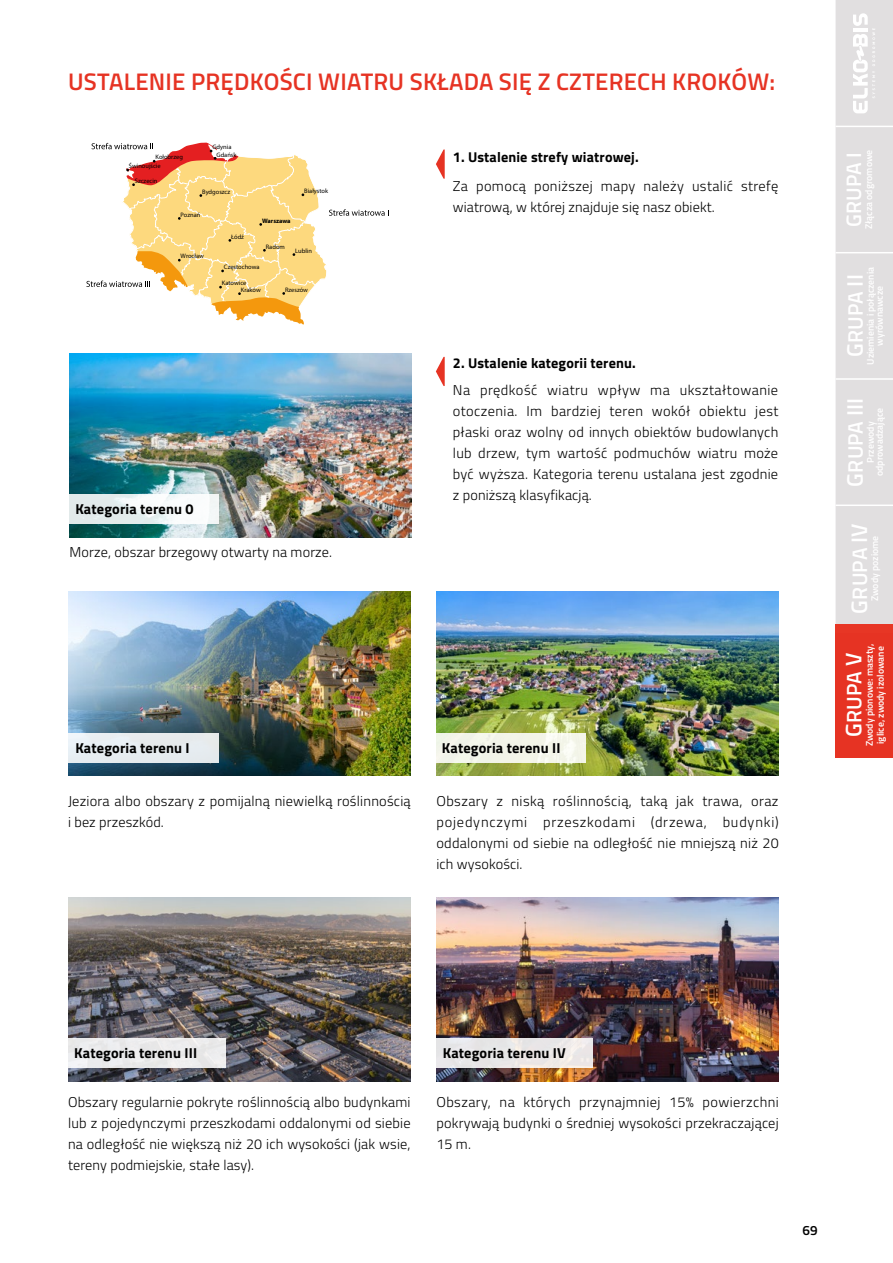
<style>
.page{position:relative;width:893px;height:1263px;background:#fff}
.page>*{position:absolute;margin:0;border:0;box-sizing:border-box;transform-origin:0 0}
.t1{font:600 24px "Titillium";letter-spacing:.01em;color:#e63323}
.t2{font:600 22.5px "Titillium";color:#fff}
.t3{font:600 21px "Titillium";letter-spacing:.01em;color:#fff}
.t4{font:700 14.4px "Titillium";letter-spacing:.01em;color:#000}
.t5{font:300 14.25px/21px "Titillium";letter-spacing:.01em;color:#000;text-align:justify}
.t6{font:700 14.25px "Titillium";letter-spacing:.01em;color:#000}
.t7{font:600 13.5px "Titillium";color:#000}
.t8{font:600 9.75px/9px "Titillium";color:#fff;text-align:center}
.t9{font:6.45px/7.4px "Myriad Pro";color:#000}
.t10{font:700 6.45px "Myriad Pro";color:#000}
.s1{font-size:22.5px}
.s2{font-size:21px}
</style>
<div class="page">
<div style="left:836px;top:632px;width:57px;height:126px;background:#e63323"></div>
<div style="left:836px;top:0;width:57px;height:624px;background:#e1dfe0"></div>
<div style="left:836px;top:624px;width:57px;height:9px;background:#e73625"></div>
<img style="left:68px;top:592px;width:343px;height:183px">
<img style="left:69px;top:354px;width:343px;height:184px">
<img style="left:436px;top:592px;width:342px;height:183px">
<img style="left:68px;top:897px;width:342px;height:184px">
<img style="left:436px;top:897px;width:342px;height:184px">
<svg style="left:86px;top:142px;width:303px;height:183px"></svg>
<svg style="left:436px;top:357px;width:9px;height:29px"></svg>
<svg style="left:436px;top:149px;width:9px;height:30px"></svg>
<div style="left:435px;top:1038px;width:158px;height:29px;background:#e9e6e6"></div>
<div style="left:67px;top:1038px;width:158px;height:29px;background:#ebeced"></div>
<div style="left:68px;top:733px;width:151px;height:29px;background:#e7ecf0"></div>
<div style="left:435px;top:733px;width:150px;height:29px;background:#f3f5e9"></div>
<div style="left:68px;top:494px;width:151px;height:29px;background:linear-gradient(to right,#dee8e9,#feffff)"></div>
<h1 class="t1" style="left:68px;top:64px;width:708px">USTALENIE PRĘDKOŚCI WIATRU SKŁADA SIĘ Z CZTERECH KROKÓW:</h1>
<p class="t9" style="left:129px;top:153px;width:55px;line-height:8.9px;text-indent:27px">Kołobrzeg<br>Świnoujście</p>
<p class="t9" style="left:135px;top:177px;width:24px">Szczecin</p>
<p class="t9" style="left:216px;top:143px;width:22px;text-indent:-4px">Gdynia<br>Gdańsk</p>
<p class="t9" style="left:202px;top:188px;width:30px">Bydgoszcz</p>
<p class="t9" style="left:181px;top:211px;width:21px">Poznań</p>
<p class="t9" style="left:181px;top:252px;width:25px">Wrocław</p>
<p class="t9" style="left:231px;top:233px;width:14px">Łódź</p>
<p class="t10" style="left:262px;top:216px;width:30px">Warszawa</p>
<p class="t9" style="left:304px;top:187px;width:25px">Białystok</p>
<p class="t9" style="left:266px;top:243px;width:21px">Radom</p>
<p class="t9" style="left:295px;top:247px;width:18px">Lublin</p>
<p class="t9" style="left:224px;top:263px;width:37px">Częstochowa</p>
<p class="t9" style="left:222px;top:279px;width:26px">Katowice</p>
<p class="t9" style="left:241px;top:286px;width:21px">Kraków</p>
<p class="t9" style="left:285px;top:286px;width:24px">Rzeszów</p>
<p class="t4" style="left:75px;top:498px;width:120px">Kategoria terenu 0</p>
<p class="t5" style="left:70px;top:541px;width:264px">Morze, obszar brzegowy otwarty na morze.</p>
<p class="t6" style="left:453px;top:146px;width:187px">1. Ustalenie strefy wiatrowej.</p>
<p class="t5" style="left:453px;top:175px;width:327px">Za pomocą poniższej mapy należy ustalić strefę wiatrową, w której znajduje się nasz obiekt.</p>
<p class="t6" style="left:453px;top:352px;width:184px">2. Ustalenie kategorii terenu.</p>
<p class="t5" style="left:453px;top:379px;width:327px">Na prędkość wiatru wpływ ma ukształtowanie otoczenia. Im bardziej teren wokół obiektu jest płaski oraz wolny od innych obiektów budowlanych lub drzew, tym wartość podmuchów wiatru może być wyższa. Kategoria terenu ustalana jest zgodnie z poniższą klasyfikacją.</p>
<p class="t4" style="left:75px;top:737px;width:116px">Kategoria terenu I</p>
<p class="t4" style="left:442px;top:737px;width:120px">Kategoria terenu II</p>
<p class="t5" style="left:68px;top:790px;width:344px">Jeziora albo obszary z pomijalną niewielką roślinnością i bez przeszkód.</p>
<p class="t5" style="left:436px;top:790px;width:344px">Obszary z niską roślinnością, taką jak trawa, oraz pojedynczymi przeszkodami (drzewa, budynki) oddalonymi od siebie na odległość nie mniejszą niż 20 ich wysokości.</p>
<h3 class="t3" style="left:838px;top:227px;width:77px;rotate:-90deg">GRUPA I</h3>
<p class="t8" style="left:864px;top:229px;width:81px;rotate:-90deg">Złącza odgromowe</p>
<h3 class="t3" style="left:839px;top:357px;width:84px;rotate:-90deg"><span class="s1">G</span>RUPA <span class="s1">II</span></h3>
<p class="t8" style="left:865px;top:365px;width:99px;rotate:-90deg">Uziemienia i połączenia wyrównawcze</p>
<h2 class="t2" style="left:838px;top:487px;width:90px;rotate:-90deg">G<span class="s2">RUPA</span> III</h2>
<p class="t8" style="left:865px;top:476px;width:69px;rotate:-90deg">Przewody odprowadzające</p>
<h3 class="t3" style="left:844px;top:613px;width:92px;rotate:-90deg"><span class="s1">G</span>RUPA <span class="s1">IV</span></h3>
<p class="t8" style="left:870px;top:601px;width:67px;rotate:-90deg">Zwody poziome</p>
<h3 class="t3" style="left:838px;top:737px;width:86px;rotate:-90deg"><span class="s1">G</span>RUPA <span class="s1">V</span></h3>
<p class="t8" style="left:863px;top:746px;width:104px;line-height:11.1px;text-align:left;rotate:-90deg">Zwody pionowe: maszty, iglice, zwody izolowane</p>
<p class="t4" style="left:74px;top:1042px;width:124px">Kategoria terenu III</p>
<p class="t4" style="left:443px;top:1042px;width:125px">Kategoria terenu IV</p>
<p class="t5" style="left:68px;top:1091px;width:344px">Obszary regularnie pokryte roślinnością albo budynkami lub z pojedynczymi przeszkodami oddalonymi od siebie na odległość nie większą niż 20 ich wysokości (jak wsie, tereny podmiejskie, stałe lasy).</p>
<p class="t5" style="left:436px;top:1091px;width:344px">Obszary, na których przynajmniej 15% powierzchni pokrywają budynki o średniej wysokości przekraczającej 15 m.</p>
<p class="t7" style="left:802px;top:1220px;width:17px">69</p>
</div>
